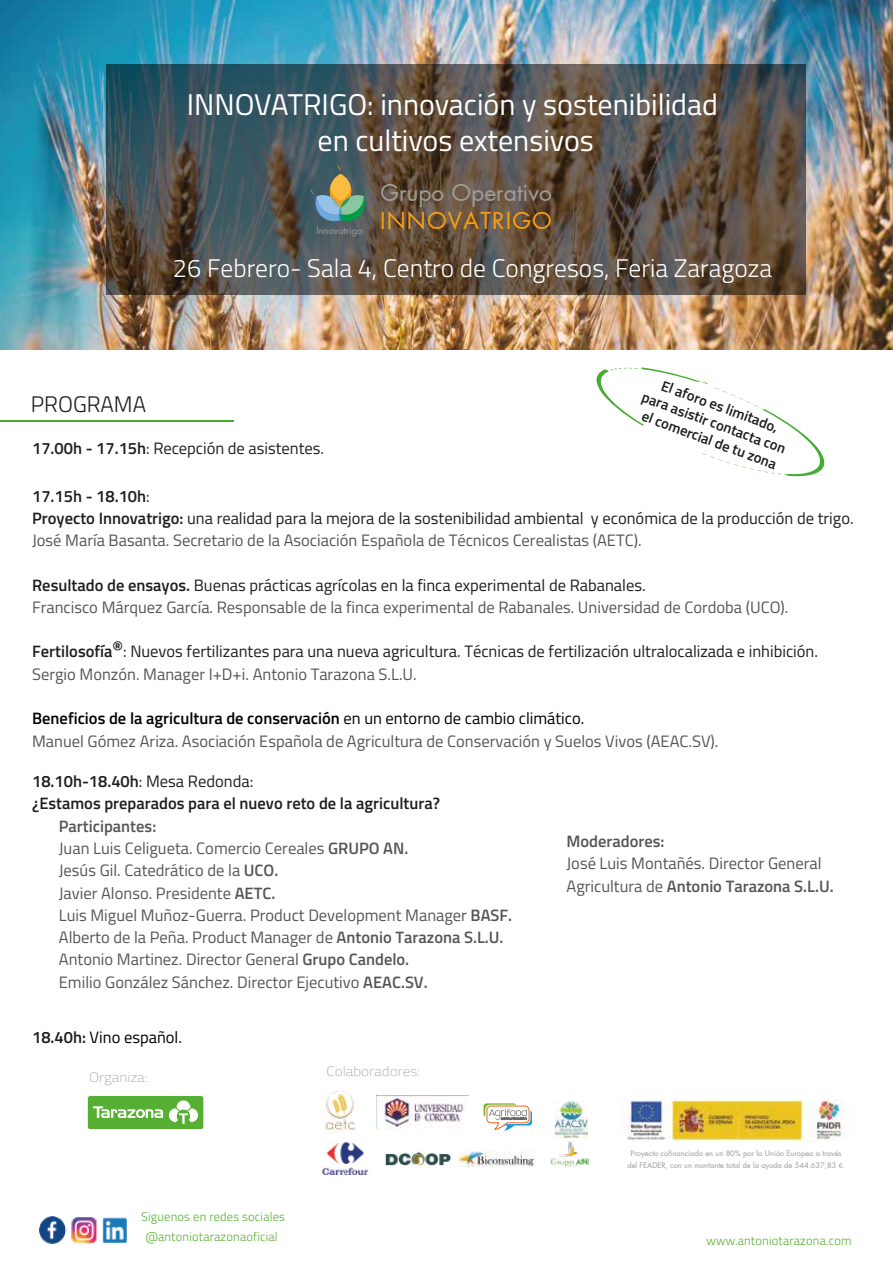
<style>
.page{position:relative;width:893px;height:1263px;background:#fff}
.page>*{position:absolute;margin:0;border:0;box-sizing:border-box;transform-origin:0 0}
.t1{font:30px/36px "Titillium Web";color:#fff;text-align:center}
.t2{font:300 25.5px "Titillium Web";color:#fff}
.t3{font:22.8px "Futura";color:#9d9d9c}
.t4{font:22.8px "Futura";letter-spacing:.05em;color:#f69f13}
.t5{font:300 22.5px "Titillium Web";color:#1d1d1b}
.t6{font:16.5px/22.4px "Titillium Web";color:#545556}
.t7{font:16.5px/22.4px "Titillium Web";color:#1e1e1c}
.t8{font:600 16.5px/22.5px "Titillium Web";color:#1e1e1c}
.t9{font:16.5px "Titillium Web";color:#010101}
.t10{font:600 16.5px "Titillium Web";color:#545556}
.t11{font:600 14.55px/17.5px "Titillium Web";color:#1d1d1b;text-align:center}
.t12{font:100 13.5px "Titillium Web";color:#9d9b9b;scale:1.13 1}
.t13{font:300 12.45px "Titillium Web";letter-spacing:.015em;color:#56af31}
.t14{font:9.45px "Futura";color:#9d9b9b}
.t15{font:7.5px/12px "Futura";color:#9d9b9b;text-align:center}
.s1{font-weight:600}
.s2{color:#545556}
.s3{font-weight:600;color:#1e1e1c}
.s4{color:#1e1e1c}
.s5{font-weight:600;color:#000}
.s6{color:#000}
.s7{font-weight:400}
.s8{font-family:"Myriad Pro"}
</style>
<div class="page">
<img style="left:0;top:0;width:893px;height:350px">
<svg style="left:106px;top:64px;width:700px;height:231px;background:#534f49"></svg>
<svg style="left:310px;top:164px;width:59px;height:57px;background:#6a8273"></svg>
<svg style="left:596px;top:367px;width:229px;height:110px"></svg>
<hr style="left:0;top:420px;width:234px;height:2px;background:#45ac34">
<svg style="left:87px;top:1095px;width:117px;height:35px"></svg>
<img style="left:377px;top:1095px;width:92px;height:33px">
<img style="left:322px;top:1142px;width:47px;height:33px">
<img style="left:385px;top:1151px;width:75px;height:16px">
<img style="left:458px;top:1152px;width:77px;height:14px">
<img style="left:620px;top:1099px;width:224px;height:42px">
<svg style="left:498px;top:1110px;width:34px;height:15px"></svg>
<div style="left:485px;top:1105px;width:45px;height:19px;border:1px solid #fff;border-radius:4px"></div>
<svg style="left:486px;top:1105px;width:43px;height:18px"></svg>
<svg style="left:483px;top:1103px;width:44px;height:28px"></svg>
<img style="left:555px;top:1101px;width:32px;height:37px">
<img style="left:40px;top:1216px;width:87px;height:27px">
<img style="left:550px;top:1141px;width:39px;height:27px">
<img style="left:325px;top:1091px;width:30px;height:40px">
<h1 class="t1" style="left:187px;top:85px;width:533px">INNOVATRIGO: innovación y sostenibilidad en cultivos extensivos</h1>
<h3 class="t3" style="left:380px;top:178px;width:173px">Grupo Operativo</h3>
<p class="t14" style="left:316px;top:224px;width:48px">Innovatrigo</p>
<h3 class="t4" style="left:380px;top:206px;width:173px">INNOVATRIGO</h3>
<h2 class="t2" style="left:173px;top:249px;width:601px">26 Febrero- Sala 4, Centro de Congresos, Feria Zaragoza</h2>
<p class="t11" style="left:652px;top:371px;width:154px;rotate:20deg">El aforo es limitado, para asistir contacta con el comercial de tu zona</p>
<h3 class="t5" style="left:31px;top:388px;width:117px">PROGRAMA</h3>
<p class="t7" style="left:32px;top:436px;width:293px"><span class="s1">17.00h - 17.15h</span>: Recepción de asistentes.</p>
<p class="t7" style="left:32px;top:484px;width:823px"><span class="s1">17.15h - 18.10h</span>:<br><span class="s1">Proyecto Innovatrigo:</span> una realidad para la mejora de la sostenibilidad ambiental y económica de la producción de trigo.<br><span class="s2">José María Basanta. Secretario de la Asociación Española de Técnicos Cerealistas (AETC).</span></p>
<p class="t6" style="left:32px;top:573px;width:758px"><span class="s3">Resultado de ensayos.</span> <span class="s4">Buenas prácticas agrícolas en la finca experimental de Rabanales.<br></span>Francisco Márquez García. Responsable de la finca experimental de Rabanales. Universidad de Cordoba (UCO).</p>
<p class="t7" style="left:32px;top:640px;width:787px"><span class="s1">Fertilosofía</span><sup>®</sup>: Nuevos fertilizantes para una nueva agricultura. Técnicas de fertilización ultralocalizada e inhibición.<br><span class="s2">Sergio Monzón. Manager I+D+i. Antonio Tarazona S.L.U.</span></p>
<p class="t6" style="left:32px;top:707px;width:688px"><span class="s5">Beneficios de la agricultura de conservación</span> <span class="s6">en un entorno de cambio climático.<br></span>Manuel Gómez Ariza. Asociación Española de Agricultura de Conservación y Suelos Vivos (AEAC.SV).</p>
<p class="t8" style="left:32px;top:769px;width:409px">18.10h-18.40h<span class="s7">: Mesa Redonda:<br></span>¿Estamos preparados para el nuevo reto de la agricultura?</p>
<p class="t6" style="left:59px;top:814px;width:455px"><span class="s1">Participantes:<br></span>Juan Luis Celigueta. Comercio Cereales <span class="s1">GRUPO AN.<br></span>Jesús Gil. Catedrático de la <span class="s1">UCO.<br></span>Javier Alonso. Presidente <span class="s1">AETC.<br></span>Luis Miguel Muñoz-Guerra. Product Development Manager <span class="s1">BASF.<br></span>Alberto de la Peña. Product Manager de <span class="s1">Antonio Tarazona S.L.U.<br></span>Antonio Martinez. Director General <span class="s1">Grupo Candelo.<br></span>Emilio González Sánchez. Director Ejecutivo <span class="s1">AEAC.SV.</span></p>
<p class="t9" style="left:32px;top:1025px;width:151px"><span class="s3">18.40h:</span> Vino español.</p>
<p class="t12" style="left:89px;top:1068px;width:53px">Organiza:</p>
<p class="t10" style="left:566px;top:829px;width:100px">Moderadores:</p>
<p class="t6" style="left:566px;top:852px;width:269px">José Luis Montañés. Director General<br>Agricultura de <span class="s1">Antonio Tarazona S.L.U.</span></p>
<p class="t12" style="left:326px;top:1062px;width:85px">Colaboradores:</p>
<p class="t13" style="left:141px;top:1208px;width:145px">Siguenos en redes sociales</p>
<p class="t13" style="left:146px;top:1227px;width:134px">@antoniotarazonaoficial</p>
<p class="t15" style="left:627px;top:1147px;width:219px">Proyecto cofinanciado en un 80% por la Unión Europea a través del FEADER, con un montante total de la ayuda de 544.637,83 <span class="s8">€</span>.</p>
<p class="t13" style="left:706px;top:1231px;width:147px">www.antoniotarazona.com</p>
</div>
